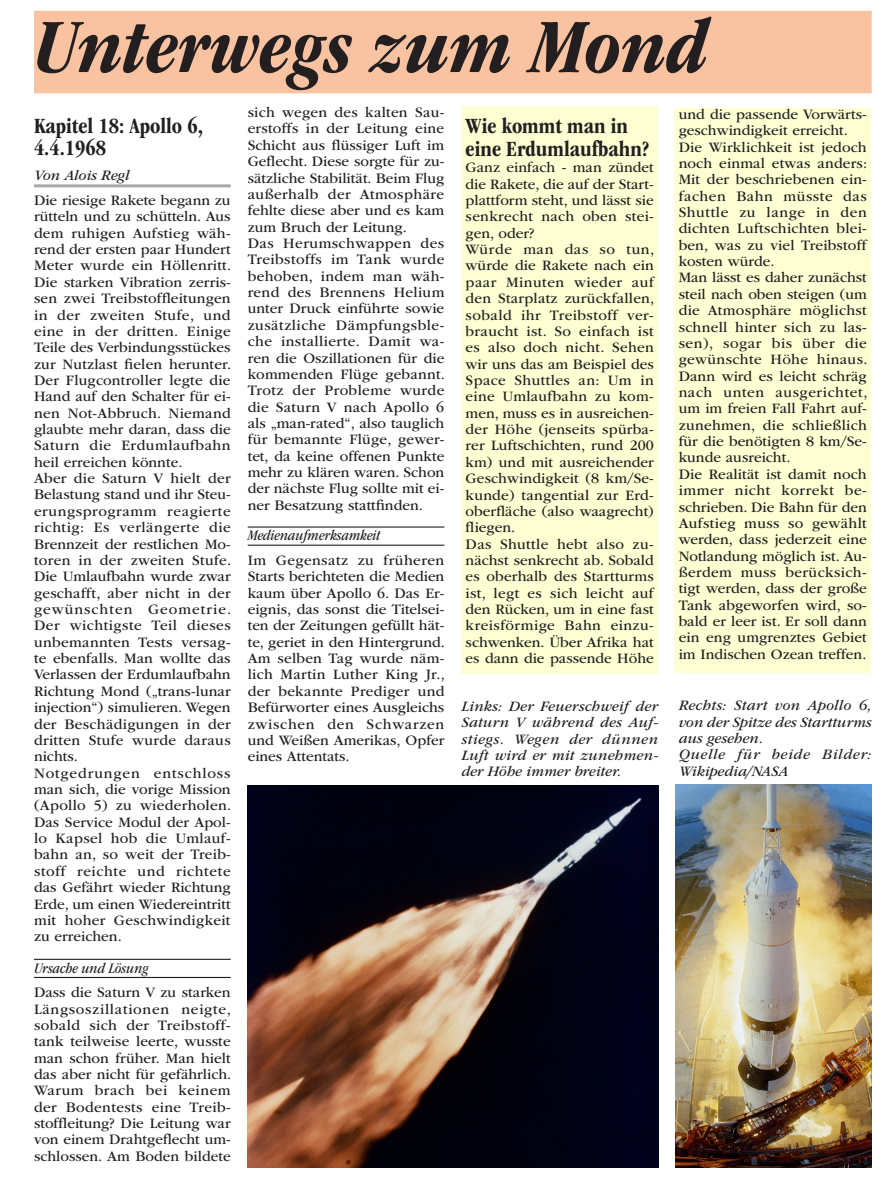
<style>
.page{position:relative;width:893px;height:1202px;background:#fff}
.page>*{position:absolute;margin:0;border:0;box-sizing:border-box;transform-origin:0 0}
.Titel{font:italic 700 condensed 79.5px "ITC Garamond Std";color:#231f20}
.Titel_1spaltig{font:700 condensed 22.5px/22.5px "ITC Garamond Std";color:#231f20}
.Fließtext{font:15px/16.4px "ITC Garamond Std";color:#231f20;text-align:justify}
.Bildunterschrift{font:italic 15px/16.4px "ITC Garamond Std";letter-spacing:.01em;color:#231f20;text-align:justify}
.Zwischentitel{font:italic condensed 15px "ITC Garamond Std";color:#231f20}
.Bildunterschrift-2{font:italic 15px/16.4px "ITC Garamond Std";letter-spacing:.05em;color:#231f20}
.Subline_10pt{font:italic 15px "ITC Garamond Std";color:#231f20}
</style>
<div class="page">
<hr style="left:34px;top:184px;width:197px;height:3px;background:#a8a9ad">
<hr style="left:34px;top:958px;width:197px;height:1px;background:#231f20">
<hr style="left:34px;top:976px;width:197px;height:1px;background:#231f20">
<div style="left:34px;top:11px;width:838px;height:82px;background:#f9c2a1"></div>
<div style="left:461px;top:107px;width:197px;height:567px;background:#ffffd4"></div>
<div style="left:674px;top:108px;width:197px;height:564px;background:#ffffd4"></div>
<img style="left:675px;top:784px;width:197px;height:383px">
<img style="left:248px;top:785px;width:410px;height:382px">
<hr style="left:248px;top:526px;width:196px;height:1px;background:#231f20">
<hr style="left:248px;top:544px;width:196px;height:1px;background:#231f20">
<p class="Titel" style="left:34px;top:3px;width:675px">Unterwegs zum Mond</p>
<p class="Titel_1spaltig" style="left:466px;top:115px;width:185px">Wie kommt man in eine Erdumlaufbahn?</p>
<p class="Fließtext" style="left:466px;top:159px;width:190px">Ganz einfach - man zündet die Rakete, die auf der Start&shy;plattform steht, und lässt sie senkrecht nach oben stei&shy;gen, oder?</p>
<p class="Fließtext" style="left:466px;top:241px;width:190px">Würde man das so tun, würde die Rakete nach ein paar Minuten wieder auf den Starplatz zurückfallen, sobald ihr Treibstoff ver&shy;braucht ist. So einfach ist es also doch nicht. Sehen wir uns das am Beispiel des Space Shuttles an: Um in eine Umlaufbahn zu kom&shy;men, muss es in ausreichen&shy;der Höhe (jenseits spürba&shy;rer Luftschichten, rund 200 km) und mit ausreichender Geschwindigkeit (8 km/Se&shy;kunde) tangential zur Erd&shy;oberfläche (also waagrecht) fliegen.</p>
<p class="Fließtext" style="left:466px;top:535px;width:190px">Das Shuttle hebt also zu&shy;nächst senkrecht ab. Sobald es oberhalb des Startturms ist, legt es sich leicht auf den Rücken, um in eine fast kreisförmige Bahn einzu&shy;schwenken. Über Afrika hat es dann die passende Höhe</p>
<p class="Fließtext" style="left:248px;top:104px;width:198px">sich wegen des kalten Sau&shy;erstoffs in der Leitung eine Schicht aus flüssiger Luft im Geflecht. Diese sorgte für zu&shy;sätzliche Stabilität. Beim Flug außerhalb der Atmosphäre fehlte diese aber und es kam zum Bruch der Leitung.</p>
<p class="Fließtext" style="left:248px;top:235px;width:199px">Das Herumschwappen des Treibstoffs im Tank wurde behoben, indem man wäh&shy;rend des Brennens Helium unter Druck einführte sowie zusätzliche Dämpfungsble&shy;che installierte. Damit wa&shy;ren die Oszillationen für die kommenden Flüge gebannt.<br>Trotz der Probleme wurde die Saturn V nach Apollo 6 als „man-rated“, also tauglich für bemannte Flüge, gewer&shy;tet, da keine offenen Punkte mehr zu klären waren. Schon der nächste Flug sollte mit ei&shy;ner Besatzung stattfinden.</p>
<p class="Zwischentitel" style="left:248px;top:527px;width:134px">Medienaufmerksamkeit</p>
<p class="Fließtext" style="left:248px;top:552px;width:199px">Im Gegensatz zu früheren Starts berichteten die Medien kaum über Apollo 6. Das Er&shy;eignis, das sonst die Titelsei&shy;ten der Zeitungen gefüllt hät&shy;te, geriet in den Hintergrund.<br>Am selben Tag wurde näm&shy;lich Martin Luther King Jr., der bekannte Prediger und Befürworter eines Ausgleichs zwischen den Schwarzen und Weißen Amerikas, Opfer eines Attentats.</p>
<p class="Fließtext" style="left:679px;top:106px;width:190px">und die passende Vorwärts&shy;geschwindigkeit erreicht.</p>
<p class="Fließtext" style="left:679px;top:139px;width:190px">Die Wirklichkeit ist jedoch noch einmal etwas anders:<br>Mit der beschriebenen ein&shy;fachen Bahn müsste das Shuttle zu lange in den dichten Luftschichten blei&shy;ben, was zu viel Treibstoff kosten würde.</p>
<p class="Fließtext" style="left:679px;top:269px;width:190px">Man lässt es daher zunächst steil nach oben steigen (um die Atmosphäre möglichst schnell hinter sich zu las&shy;sen), sogar bis über die gewünschte Höhe hinaus.<br>Dann wird es leicht schräg nach unten ausgerichtet, um im freien Fall Fahrt auf&shy;zunehmen, die schließlich für die benötigten 8 km/Se&shy;kunde ausreicht.</p>
<p class="Fließtext" style="left:679px;top:466px;width:190px">Die Realität ist damit noch immer nicht korrekt be&shy;schrieben. Die Bahn für den Aufstieg muss so gewählt werden, dass jederzeit eine Notlandung möglich ist. Au&shy;ßerdem muss berücksich&shy;tigt werden, dass der große Tank abgeworfen wird, so&shy;bald er leer ist. Er soll dann ein eng umgrenztes Gebiet im Indischen Ozean treffen.</p>
<p class="Titel_1spaltig" style="left:34px;top:115px;width:170px">Kapitel 18: Apollo 6,<br>4.4.1968</p>
<p class="Subline_10pt" style="left:34px;top:167px;width:97px">Von Alois Regl</p>
<p class="Fließtext" style="left:34px;top:192px;width:199px">Die riesige Rakete begann zu rütteln und zu schütteln. Aus dem ruhigen Aufstieg wäh&shy;rend der ersten paar Hundert Meter wurde ein Höllenritt.<br>Die starken Vibration zerris&shy;sen zwei Treibstoffleitungen in der zweiten Stufe, und eine in der dritten. Einige Teile des Verbindungsstückes zur Nutzlast fielen herunter.<br>Der Flugcontroller legte die Hand auf den Schalter für ei&shy;nen Not-Abbruch. Niemand glaubte mehr daran, dass die Saturn die Erdumlaufbahn heil erreichen könnte.</p>
<p class="Fließtext" style="left:34px;top:470px;width:199px">Aber die Saturn V hielt der Belastung stand und ihr Steu&shy;erungsprogramm reagierte richtig: Es verlängerte die Brennzeit der restlichen Mo&shy;toren in der zweiten Stufe.<br>Die Umlaufbahn wurde zwar geschafft, aber nicht in der gewünschten Geometrie.<br>Der wichtigste Teil dieses unbemannten Tests versag&shy;te ebenfalls. Man wollte das Verlassen der Erdumlaufbahn Richtung Mond („trans-lunar injection“) simulieren. Wegen der Beschädigungen in der dritten Stufe wurde daraus nichts.</p>
<p class="Fließtext" style="left:34px;top:764px;width:199px">Notgedrungen entschloss man sich, die vorige Mission (Apollo 5) zu wiederholen.<br>Das Service Modul der Apol&shy;lo Kapsel hob die Umlauf&shy;bahn an, so weit der Treib&shy;stoff reichte und richtete das Gefährt wieder Richtung Erde, um einen Wiedereintritt mit hoher Geschwindigkeit zu erreichen.</p>
<p class="Zwischentitel" style="left:34px;top:959px;width:116px">Ursache und Lösung</p>
<p class="Fließtext" style="left:34px;top:984px;width:199px">Dass die Saturn V zu starken Längsoszillationen neigte, sobald sich der Treibstoff&shy;tank teilweise leerte, wusste man schon früher. Man hielt das aber nicht für gefährlich.<br>Warum brach bei keinem der Bodentests eine Treib&shy;stoffleitung? Die Leitung war von einem Drahtgeflecht um&shy;schlossen. Am Boden bildete</p>
<p class="Bildunterschrift" style="left:679px;top:697px;width:195px">Rechts: Start von Apollo 6, von der Spitze des Startturms aus gesehen.</p>
<p class="Bildunterschrift-2" style="left:679px;top:746px;width:195px">Quelle für beide Bilder:<br>Wikipedia/NASA</p>
<p class="Bildunterschrift" style="left:461px;top:698px;width:198px">Links: Der Feuerschweif der Saturn V während des Auf&shy;stiegs. Wegen der dünnen Luft wird er mit zunehmen&shy;der Höhe immer breiter.</p>
</div>
